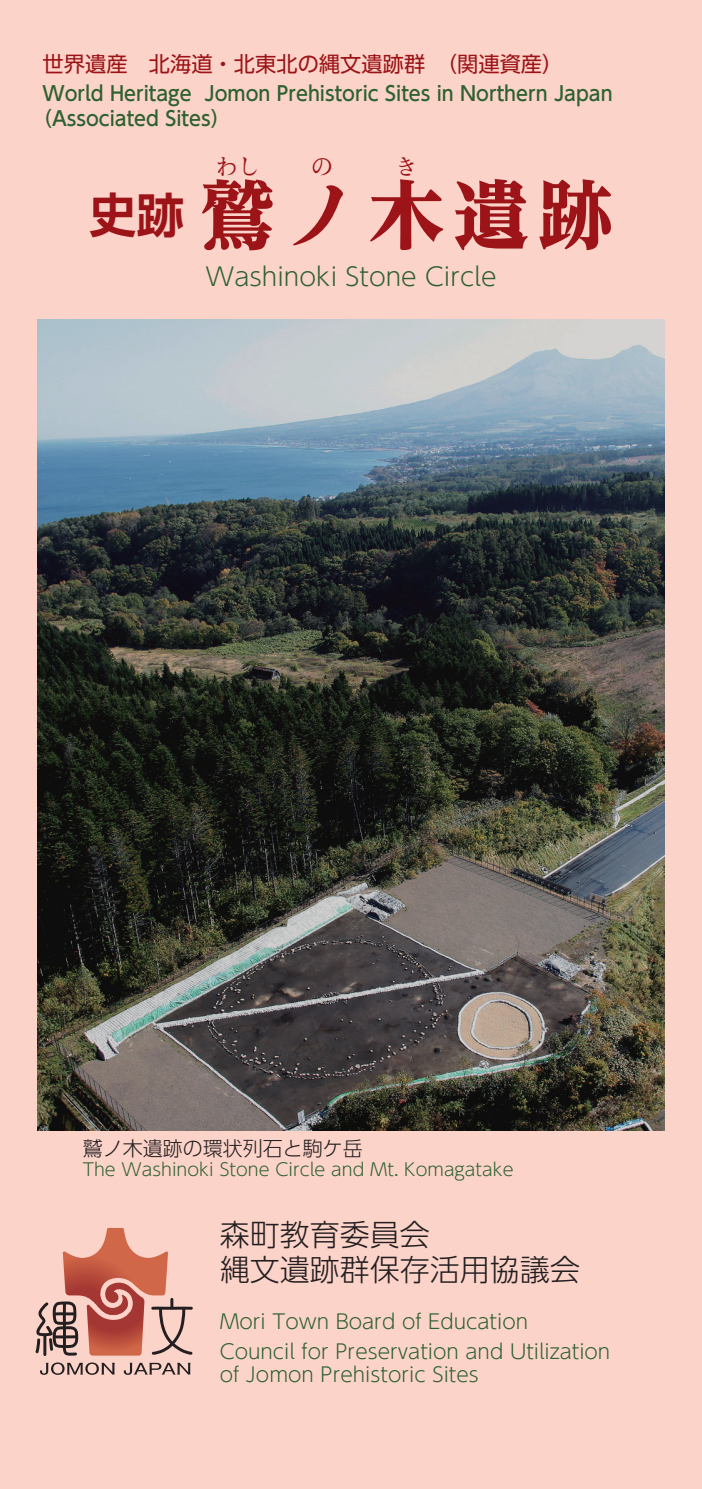
<style>
.page{position:relative;width:702px;height:1489px;background:#fff}
.page>*{position:absolute;margin:0;border:0;box-sizing:border-box;transform-origin:0 0}
.t1{font:800 75px "UD Reimin Pro";color:#9c1418}
.t2{font:700 47.5px "UD Shin Go NT Pro De";color:#9c1418}
.t3{font:300 30px/35px "UD Shin Go Pro";color:#231f20}
.t4{font:300 25px "UD Shin Go Pro";color:#2d6130}
.t5{font:800 22.5px "UD Reimin Pro";color:#9c1418}
.t6{font:21.25px "UD Shin Go Pro";color:#9c1418}
.t7{font:300 20px/30px "UD Shin Go Pro";color:#2d6130}
.t8{font:500 20px/25px "UD Shin Go Pro";color:#2d6130;scale:.96 1}
.t9{font:300 20px "UD Shin Go Pro";color:#231f20}
.t10{font:300 17.5px "UD Shin Go Pro";color:#2d6130}
.s1{font-family:"UD Reimin Pro";font-weight:800;font-size:75px}
</style>
<div class="page">
<div style="left:0;top:0;width:702px;height:1488px;background:#fcd3c9"></div>
<img style="left:37px;top:319px;width:627px;height:811px">
<svg style="left:40px;top:1362px;width:75px;height:12px"></svg>
<svg style="left:124px;top:1362px;width:67px;height:12px"></svg>
<svg style="left:151px;top:1298px;width:42px;height:56px"></svg>
<svg style="left:35px;top:1301px;width:43px;height:54px"></svg>
<img style="left:87px;top:1314px;width:57px;height:41px">
<img style="left:63px;top:1228px;width:105px;height:86px">
<svg style="left:97px;top:1294px;width:31px;height:20px"></svg>
<p class="t6" style="left:43px;top:46px;width:522px">世界遺産　北海道・北東北の縄文遺跡群　（関連資産）</p>
<p class="t8" style="left:33px;top:80px;width:605px;text-indent:10px">World Heritage Jomon Prehistoric Sites in Northern Japan（Associated Sites）</p>
<p class="t5" style="left:215px;top:148px;width:46px">わし</p>
<h2 class="t2" style="left:89px;top:176px;width:187px">史跡<span class="s1">鷲</span></h2>
<p class="t5" style="left:311px;top:148px;width:24px">の</p>
<p class="t5" style="left:395px;top:148px;width:24px">き</p>
<h1 class="t1" style="left:284px;top:153px;width:330px">ノ木遺跡</h1>
<p class="t4" style="left:205px;top:256px;width:292px">Washinoki Stone Circle</p>
<p class="t9" style="left:83px;top:1131px;width:281px">鷲ノ木遺跡の環状列石と駒ケ岳</p>
<p class="t10" style="left:83px;top:1154px;width:432px">The Washinoki Stone Circle and Mt. Komagatake</p>
<h3 class="t3" style="left:220px;top:1215px;width:361px">森町教育委員会<br>縄文遺跡群保存活用協議会</h3>
<p class="t7" style="left:220px;top:1305px;width:392px">Mori Town Board of Education<br>Council for Preservation and Utilization</p>
<p class="t7" style="left:220px;top:1358px;width:260px">of Jomon Prehistoric Sites</p>
</div>
